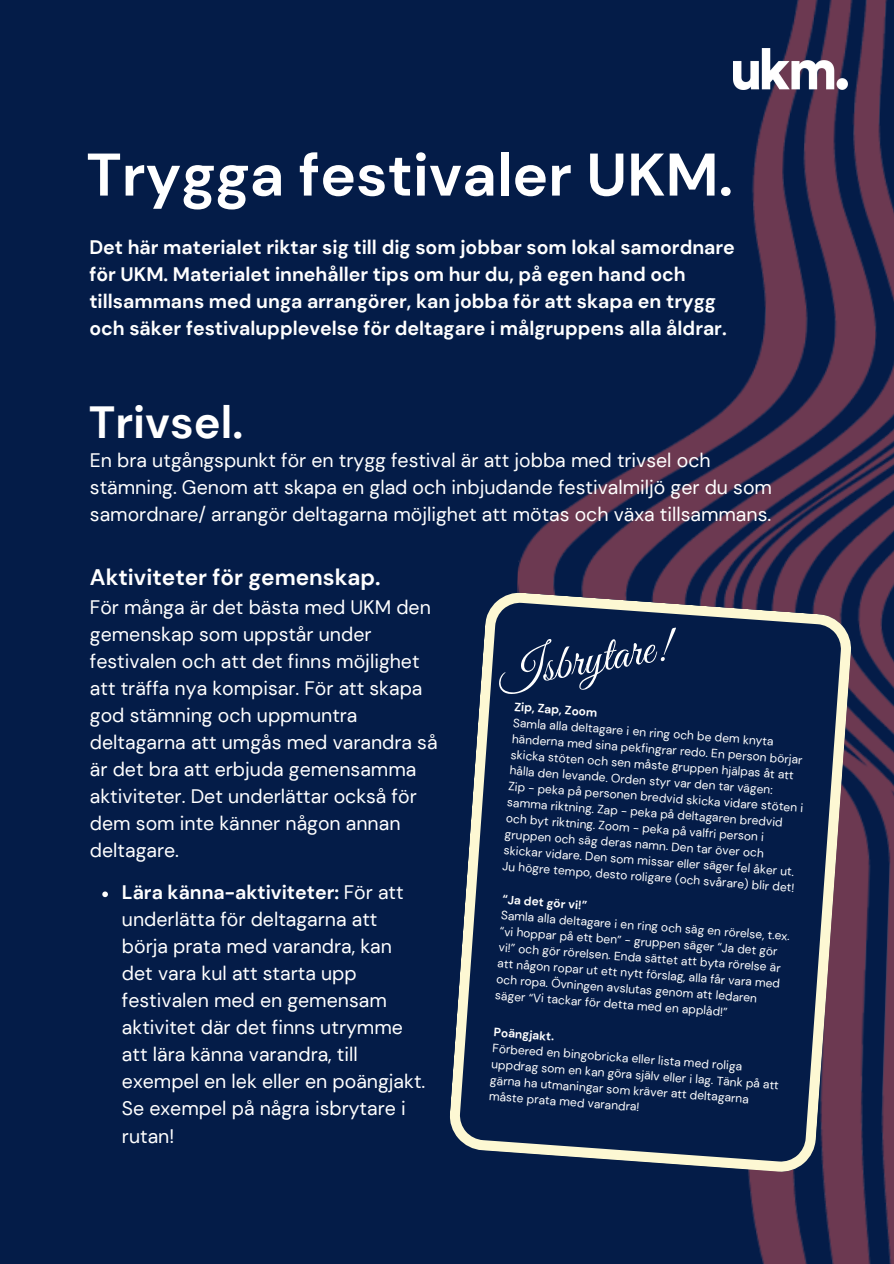
<style>
.page{position:relative;width:894px;height:1264px;background:#fff}
.page>*{position:absolute;margin:0;border:0;box-sizing:border-box;transform-origin:0 0}
.t1{font:700 60px "DM Sans";color:#fff}
.t2{font:48.6px "Great Vibes";color:#fff}
.t3{font:700 45px "DM Sans";color:#fff}
.t4{font:700 22.5px "DM Sans";color:#fff}
.t5{font:19.5px/27px "DM Sans";color:#fff}
.t6{font:700 19.5px/27px "DM Sans";color:#fff}
.t7{font:12px/16px "DM Sans";color:#fff}
.t8{font:700 12px "DM Sans";color:#fff}
.s1{font-weight:700}
</style>
<div class="page">
<div style="left:0;top:0;width:893px;height:1263px;background:#041c48"></div>
<img style="left:517px;top:0;width:376px;height:1263px">
<img style="left:732px;top:49px;width:115px;height:40px">
<svg style="left:102px;top:891px;width:6px;height:6px"></svg>
<svg style="left:450px;top:592px;width:401px;height:580px"></svg>
<p class="t1" style="left:86px;top:136px;width:648px">Trygga festivaler UKM.</p>
<p class="t6" style="left:89px;top:234px;width:647px">Det här materialet riktar sig till dig som jobbar som lokal samordnare för UKM. Materialet innehåller tips om hur du, på egen hand och tillsammans med unga arrangörer, kan jobba för att skapa en trygg och säker festivalupplevelse för deltagare i målgruppens alla åldrar.</p>
<h1 class="t3" style="left:89px;top:393px;width:156px">Trivsel.</h1>
<h4 class="t5" style="left:90px;top:447px;width:683px">En bra utgångspunkt för en trygg festival är att jobba med trivsel och stämning. Genom att skapa en glad och inbjudande festivalmiljö ger du som samordnare/ arrangör deltagarna möjlighet att mötas och växa tillsammans.</h4>
<h2 class="t4" style="left:90px;top:563px;width:292px">Aktiviteter för gemenskap.</h2>
<h2 class="t5" style="left:90px;top:593px;width:349px">För många är det bästa med UKM den gemenskap som uppstår under festivalen och att det finns möjlighet att träffa nya kompisar. För att skapa god stämning och uppmuntra deltagarna att umgås med varandra så är det bra att erbjuda gemensamma aktiviteter. Det underlättar också för dem som inte känner någon annan deltagare.</h2>
<h5 class="t5" style="left:122px;top:879px;width:305px"><span class="s1">Lära känna-aktiviteter:</span> För att underlätta för deltagarna att börja prata med varandra, kan det vara kul att starta upp festivalen med en gemensam aktivitet där det finns utrymme att lära känna varandra, till exempel en lek eller en poängjakt.<br>Se exempel på några isbrytare i rutan!</h5>
<h5 class="t2" style="left:493px;top:648px;width:175px;rotate:-10deg">Isbrytare!</h5>
<p class="t8" style="left:514px;top:699px;width:85px;rotate:4deg">Zip, Zap, Zoom</p>
<p class="t7" style="left:512px;top:731px;width:293px;rotate:4deg">händerna med sina pekfingrar redo. En person börjar</p>
<p class="t7" style="left:513px;top:715px;width:262px;rotate:4deg">Samla alla deltagare i en ring och be dem knyta</p>
<p class="t7" style="left:511px;top:747px;width:285px;rotate:4deg">skicka stöten och sen måste gruppen hjälpas åt att hålla den levande. Orden styr var den tar vägen:</p>
<p class="t7" style="left:508px;top:779px;width:297px;rotate:4deg">Zip - peka på personen bredvid skicka vidare stöten i samma riktning. Zap - peka på deltagaren bredvid</p>
<p class="t7" style="left:505px;top:826px;width:261px;rotate:4deg">gruppen och säg deras namn. Den tar över och</p>
<p class="t7" style="left:506px;top:810px;width:260px;rotate:4deg">och byt riktning. Zoom - peka på valfri person i</p>
<p class="t7" style="left:504px;top:842px;width:294px;rotate:4deg">skickar vidare. Den som missar eller säger fel åker ut.<br>Ju högre tempo, desto roligare (och svårare) blir det!</p>
<p class="t8" style="left:502px;top:891px;width:87px;rotate:4deg">“Ja det gör vi!”</p>
<p class="t7" style="left:501px;top:907px;width:291px;rotate:4deg">Samla alla deltagare i en ring och säg en rörelse, t.ex. “vi hoppar på ett ben” - gruppen säger “Ja det gör vi!” och gör rörelsen. Enda sättet att byta rörelse är att någon ropar ut ett nytt förslag, alla får vara med</p>
<p class="t7" style="left:495px;top:987px;width:234px;rotate:4deg">säger “Vi tackar för detta med en applåd!”</p>
<p class="t7" style="left:497px;top:971px;width:263px;rotate:4deg">och ropa. Övningen avslutas genom att ledaren</p>
<p class="t8" style="left:494px;top:1024px;width:62px;rotate:4deg">Poängjakt.</p>
<p class="t7" style="left:492px;top:1056px;width:290px;rotate:4deg">uppdrag som en kan göra själv eller i lag. Tänk på att</p>
<p class="t7" style="left:493px;top:1040px;width:252px;rotate:4deg">Förbered en bingobricka eller lista med roliga</p>
<p class="t7" style="left:489px;top:1088px;width:152px;rotate:4deg">måste prata med varandra!</p>
<p class="t7" style="left:490px;top:1072px;width:261px;rotate:4deg">gärna ha utmaningar som kräver att deltagarna</p>
</div>
